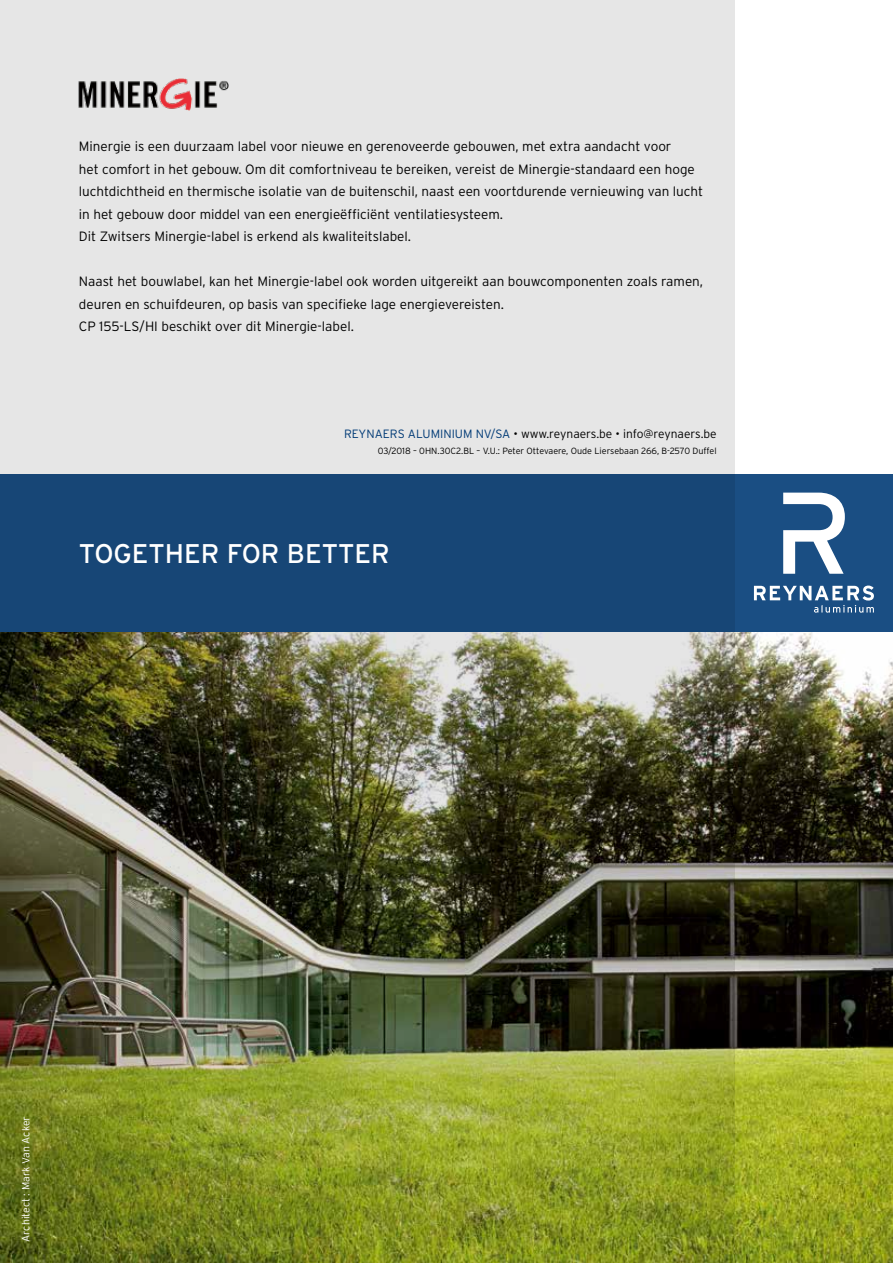
<style>
.page{position:relative;width:893px;height:1263px;background:#fff}
.page>*{position:absolute;margin:0;border:0;box-sizing:border-box;transform-origin:0 0}
.t1{font:27px "Interstate Rey";color:#fff}
.t2{font:300 13.5px/22.5px "Interstate Rey";color:#000}
.t3{font:300 12px "Interstate Rey";color:#000}
.t4{font:300 10.5px "Interstate Rey";color:#fff}
.t5{font:300 9px "Interstate Rey";color:#000}
.s1{color:#003a76}
</style>
<div class="page">
<img style="left:735px;top:632px;width:158px;height:631px">
<div style="left:0;top:474px;width:893px;height:158px;background:#1a4e83"></div>
<img style="left:0;top:0;width:735px;height:1263px">
<svg style="left:783px;top:493px;width:62px;height:81px"></svg>
<svg style="left:754px;top:585px;width:120px;height:28px"></svg>
<img style="left:79px;top:79px;width:150px;height:31px">
<p class="t2" style="left:79px;top:135px;width:626px">Minergie is een duurzaam label voor nieuwe en gerenoveerde gebouwen, met extra aandacht voor<br>het comfort in het gebouw. Om dit comfortniveau te bereiken, vereist de Minergie-standaard een hoge luchtdichtheid en thermische isolatie van de buitenschil, naast een voortdurende vernieuwing van lucht in het gebouw door middel van een energieëfficiënt ventilatiesysteem.<br>Dit Zwitsers Minergie-label is erkend als kwaliteitslabel.</p>
<p class="t2" style="left:79px;top:270px;width:626px">Naast het bouwlabel, kan het Minergie-label ook worden uitgereikt aan bouwcomponenten zoals ramen, deuren en schuifdeuren, op basis van specifieke lage energievereisten.<br>CP 155-LS/HI beschikt over dit Minergie-label.</p>
<p class="t3" style="left:344px;top:427px;width:374px"><span class="s1">REYNAERS ALUMINIUM NV/SA</span> • www.reynaers.be • info@reynaers.be</p>
<p class="t5" style="left:378px;top:445px;width:341px">03/2018 – 0HN.30C2.BL – V.U.: Peter Ottevaere, Oude Liersebaan 266, B-2570 Duffel</p>
<h1 class="t1" style="left:79px;top:537px;width:312px">TOGETHER FOR BETTER</h1>
<p class="t4" style="left:20px;top:1242px;width:127px;rotate:-90deg">Architect : Mark Van Acker</p>
</div>
